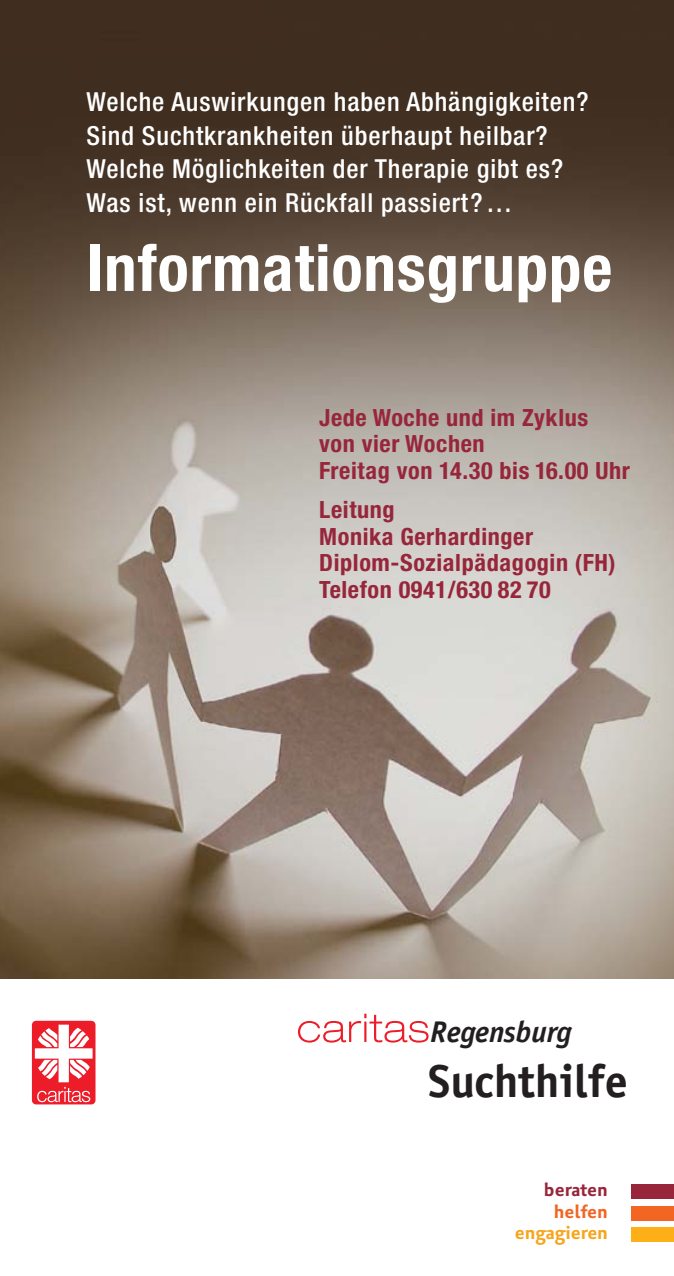
<style>
.page{position:relative;width:674px;height:1276px;background:#fff}
.page>*{position:absolute;margin:0;border:0;box-sizing:border-box;transform-origin:0 0}
.t1{font:700 condensed 64.75px "Helvetica Neue LT";letter-spacing:.015em;color:#fff}
.t2{font:700 46.25px "Officina Sans LT";color:#231f20}
.t3{font:italic 700 30px "Officina Sans LT";color:#231f20}
.t4{font:500 condensed 26.25px/33.8px "Helvetica Neue LT";letter-spacing:.035em;color:#fff}
.t5{font:700 condensed 23.75px/26.5px "Helvetica Neue LT";letter-spacing:.025em;color:#97263b}
.t6{font:700 18.75px "Palatino Sans Com";color:#f6a51c}
.t7{font:700 18.75px "Palatino Sans Com";letter-spacing:.005em;color:#97263b}
.t8{font:700 18.75px "Palatino Sans Com";letter-spacing:.005em;color:#f26522}
</style>
<div class="page">
<img style="left:0;top:0;width:673px;height:978px">
<div style="left:32px;top:1020px;width:63px;height:84px;background:#ed1c29;border-radius:4px"></div>
<svg style="left:35px;top:1024px;width:57px;height:78px"></svg>
<svg style="left:298px;top:1013px;width:130px;height:29px"></svg>
<div style="left:631px;top:1185px;width:42px;height:14px;background:#97263b"></div>
<div style="left:631px;top:1206px;width:42px;height:14px;background:#f26522"></div>
<div style="left:631px;top:1227px;width:42px;height:14px;background:#fcaf17"></div>
<p class="t4" style="left:86px;top:88px;width:503px">Welche Auswirkungen haben Abhängigkeiten?<br>Sind Suchtkrankheiten überhaupt heilbar?<br>Welche Möglichkeiten der Therapie gibt es?<br>Was ist, wenn ein Rückfall passiert?…</p>
<h1 class="t1" style="left:86px;top:245px;width:527px">Informationsgruppe</h1>
<p class="t5" style="left:319px;top:407px;width:312px">Jede Woche und im Zyklus von vier Wochen<br>Freitag von 14.30 bis 16.00 Uhr</p>
<p class="t5" style="left:319px;top:499px;width:298px">Leitung<br>Monika Gerhardinger<br>Diplom-Sozialpädagogin (FH)<br>Telefon 0941/630 82 70</p>
<p class="t3" style="left:430px;top:1014px;width:143px">Regensburg</p>
<h2 class="t2" style="left:428px;top:1052px;width:201px">Suchthilfe</h2>
<p class="t7" style="left:543px;top:1179px;width:65px">beraten</p>
<p class="t8" style="left:553px;top:1200px;width:56px">helfen</p>
<p class="t6" style="left:514px;top:1221px;width:94px">engagieren</p>
</div>
